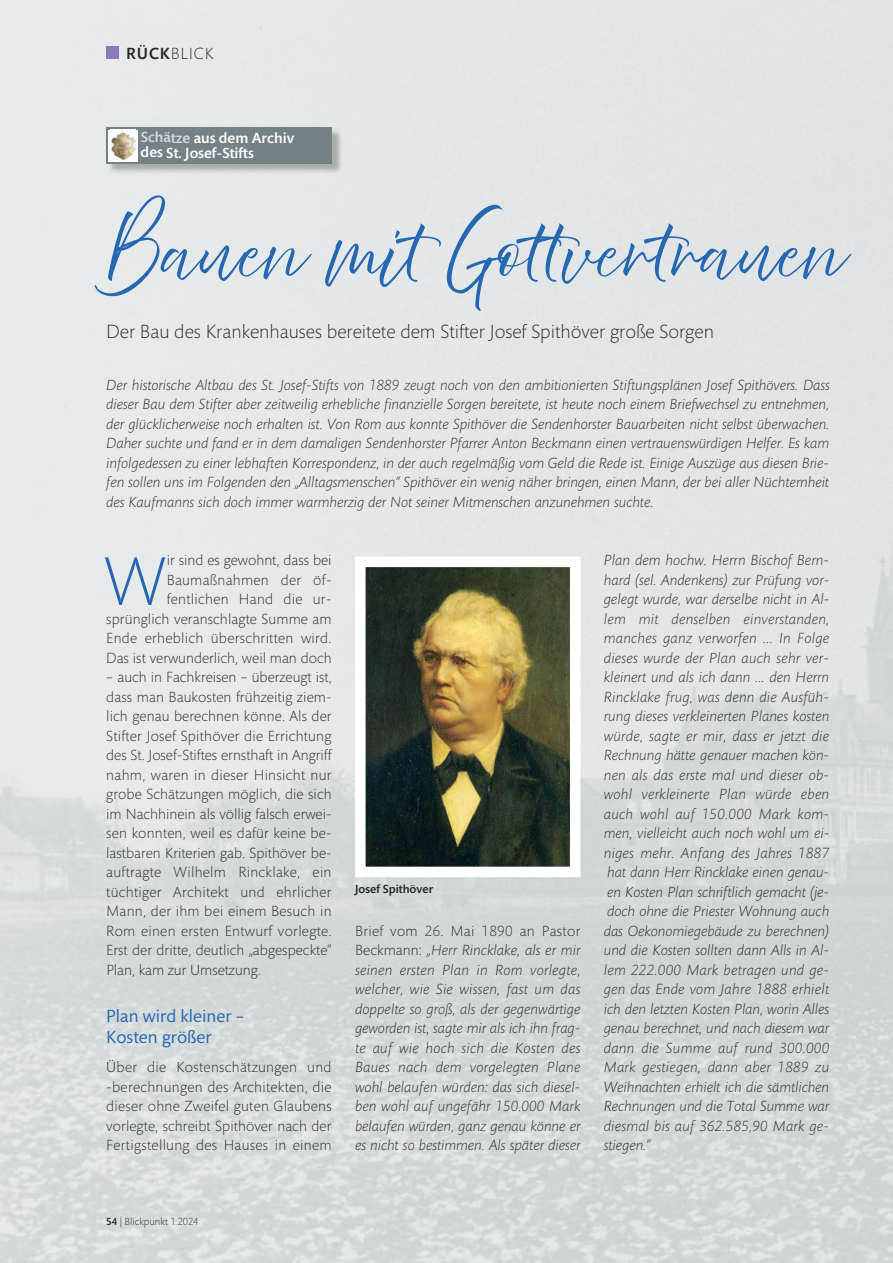
<style>
.page{position:relative;width:893px;height:1263px;background:#fff}
.page>*{position:absolute;margin:0;border:0;box-sizing:border-box;transform-origin:0 0}
.t1{font:300 69.15px "Mundo Sans Pro";color:#2567b0}
.t2{font:59.4px "ATB Script";color:#2567b0}
.t3{font:300 19.5px "Mundo Sans Pro";color:#272627}
.t4{font:18px/21.6px "Mundo Sans Pro";color:#2567b0}
.t5{font:300 16.5px "Mundo Sans Pro";letter-spacing:.05em;color:#272627}
.t6{font:italic 300 15px/19.5px "Mundo Sans Pro";color:#272627;text-align:justify}
.t7{font:300 15px/19.5px "Mundo Sans Pro";letter-spacing:.005em;color:#272627;text-align:justify}
.t8{font:500 15px/15px "Mundo Sans Pro";color:#fff}
.t9{font:500 12px "Mundo Sans Pro";color:#272627}
.t10{font:300 10.5px "Mundo Sans Pro";color:#272627}
.s1{font-weight:500}
.s2{color:#d5d9db}
.s3{font-style:normal}
</style>
<div class="page">
<img style="left:104px;top:125px;width:242px;height:53px">
<div style="left:106px;top:128px;width:226px;height:36px;background:#748286"></div>
<div style="left:108px;top:130px;width:30px;height:32px;background:#fff"></div>
<img style="left:111px;top:131px;width:25px;height:31px">
<div style="left:106px;top:47px;width:13px;height:12px;background:#8c7bb7"></div>
<img style="left:366px;top:568px;width:203px;height:298px">
<p class="t5" style="left:126px;top:47px;width:89px"><span class="s1">RÜCK</span>BLICK</p>
<p class="t8" style="left:141px;top:131px;width:155px"><span class="s2">Schätze</span> aus dem Archiv des St. Josef-Stifts</p>
<h2 class="t2" style="left:106px;top:217px;width:739px">Bauen mit Gottvertrauen</h2>
<h3 class="t3" style="left:106px;top:324px;width:609px">Der Bau des Krankenhauses bereitete dem Stifter Josef Spithöver große Sorgen</h3>
<p class="t6" style="left:106px;top:376px;width:725px">Der historische Altbau des St. Josef-Stifts von 1889 zeugt noch von den ambitionierten Stiftungsplänen Josef Spithövers. Dass dieser Bau dem Stifter aber zeitweilig erhebliche finanzielle Sorgen bereitete, ist heute noch einem Briefwechsel zu entnehmen, der glücklicherweise noch erhalten ist. Von Rom aus konnte Spithöver die Sendenhorster Bauarbeiten nicht selbst überwachen.<br>Daher suchte und fand er in dem damaligen Sendenhorster Pfarrer Anton Beckmann einen vertrauenswürdigen Helfer. Es kam infolgedessen zu einer lebhaften Korrespondenz, in der auch regelmäßig vom Geld die Rede ist. Einige Auszüge aus diesen Brie&shy;fen sollen uns im Folgenden den „Alltagsmenschen“ Spithöver ein wenig näher bringen, einen Mann, der bei aller Nüchternheit des Kaufmanns sich doch immer warmherzig der Not seiner Mitmenschen anzunehmen suchte.</p>
<p class="t7" style="left:106px;top:552px;width:227px;text-align:right">ir sind es gewohnt, dass bei<br>Baumaßnahmen der öf&shy;fentlichen Hand die ur&shy;sprünglich veranschlagte Summe am<br>Ende erheblich überschritten wird.<br>Das ist verwunderlich, weil man doch</p>
<p class="t7" style="left:106px;top:669px;width:227px">– auch in Fachkreisen – überzeugt ist, dass man Baukosten frühzeitig ziem&shy;lich genau berechnen könne. Als der Stifter Josef Spithöver die Errichtung des St. Josef-Stiftes ernsthaft in Angriff nahm, waren in dieser Hinsicht nur grobe Schätzungen möglich, die sich im Nachhinein als völlig falsch erwei&shy;sen konnten, weil es dafür keine be&shy;lastbaren Kriterien gab. Spithöver be&shy;auftragte Wilhelm Rincklake, ein tüchtiger Architekt und ehrlicher Mann, der ihm bei einem Besuch in Rom einen ersten Entwurf vorlegte.<br>Erst der dritte, deutlich „abgespeckte“ Plan, kam zur Umsetzung.</p>
<p class="t4" style="left:106px;top:1007px;width:140px">Plan wird kleiner –<br>Kosten größer</p>
<p class="t7" style="left:106px;top:1059px;width:227px">Über die Kostenschätzungen und -berechnungen des Architekten, die dieser ohne Zweifel guten Glaubens vorlegte, schreibt Spithöver nach der Fertigstellung des Hauses in einem</p>
<h1 class="t1" style="left:104px;top:555px;width:63px">W</h1>
<p class="t9" style="left:355px;top:885px;width:80px">Josef Spithöver</p>
<p class="t6" style="left:355px;top:922px;width:227px"><span class="s3">Brief vom 26. Mai 1890 an Pastor Beckmann:</span> „Herr Rincklake, als er mir seinen ersten Plan in Rom vorlegte, welcher, wie Sie wissen, fast um das doppelte so groß, als der gegenwärtige geworden ist, sagte mir als ich ihn frag&shy;te auf wie hoch sich die Kosten des Baues nach dem vorgelegten Plane wohl belaufen würden: das sich diesel&shy;ben wohl auf ungefähr 150.000 Mark belaufen würden, ganz genau könne er es nicht so bestimmen. Als später dieser</p>
<p class="t6" style="left:604px;top:552px;width:227px">Plan dem hochw. Herrn Bischof Bern&shy;hard (sel. Andenkens) zur Prüfung vor&shy;gelegt wurde, war derselbe nicht in Al&shy;lem mit denselben einverstanden, manches ganz verworfen ... In Folge dieses wurde der Plan auch sehr ver&shy;kleinert und als ich dann ... den Herrn Rincklake frug, was denn die Ausfüh&shy;rung dieses verkleinerten Planes kosten würde, sagte er mir, dass er jetzt die Rechnung hätte genauer machen kön&shy;nen als das erste mal und dieser ob&shy;wohl verkleinerte Plan würde eben auch wohl auf 150.000 Mark kom&shy;men, vielleicht auch noch wohl um ei&shy;niges mehr. Anfang des Jahres 1887 hat dann Herr Rincklake einen genau&shy;en Kosten Plan schriftlich gemacht (je&shy;doch ohne die Priester Wohnung auch das Oekonomiegebäude zu berechnen) und die Kosten sollten dann Alls in Al&shy;lem 222.000 Mark betragen und ge&shy;gen das Ende vom Jahre 1888 erhielt ich den letzten Kosten Plan, worin Alles genau berechnet, und nach diesem war dann die Summe auf rund 300.000<br>Mark gestiegen, dann aber 1889 zu Weihnachten erhielt ich die sämtlichen Rechnungen und die Total Summe war diesmal bis auf 362.585,90 Mark ge&shy;stiegen.“</p>
<p class="t10" style="left:106px;top:1217px;width:94px"><span class="s1">54</span> | Blickpunkt 1.2024</p>
</div>
